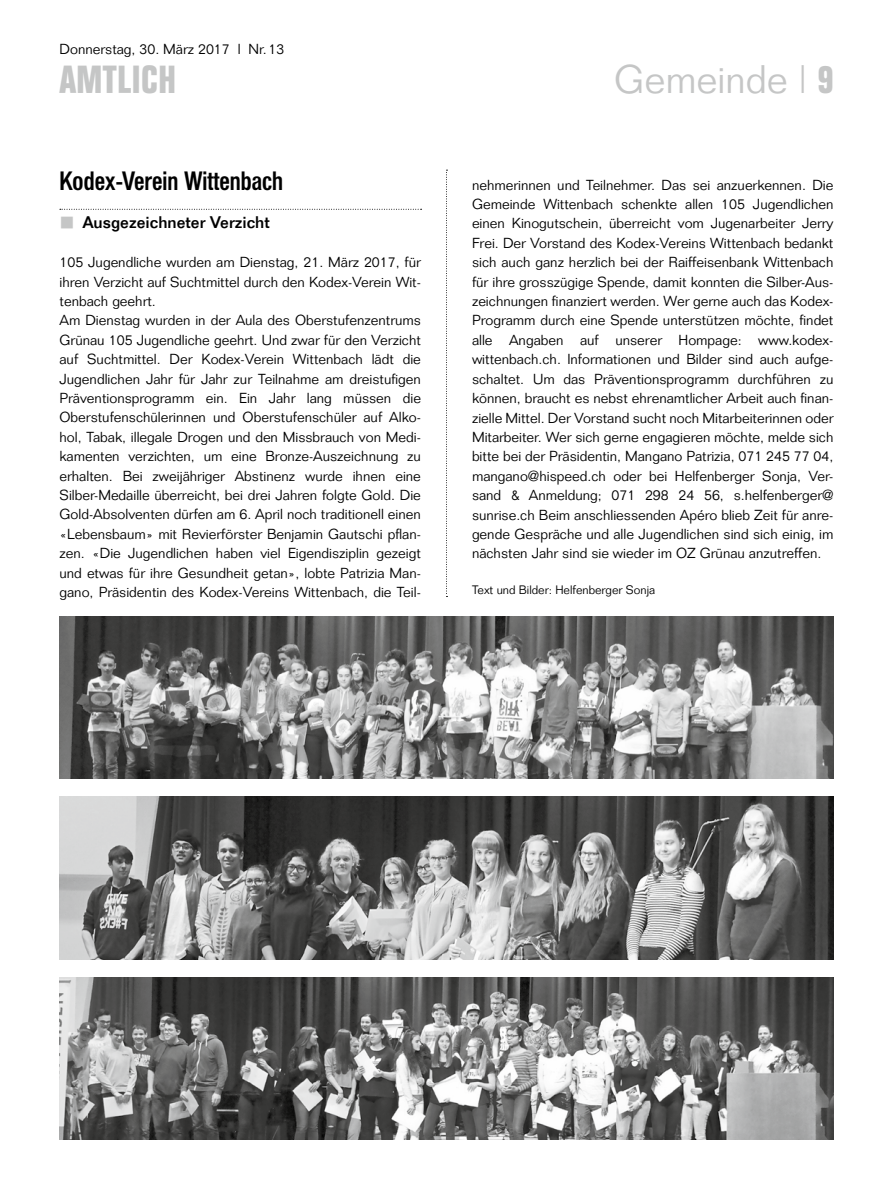
<style>
.page{position:relative;width:893px;height:1191px;background:#fff}
.page>*{position:absolute;margin:0;border:0;box-sizing:border-box;transform-origin:0 0}
.t1{font:300 39px "Folio";color:#c5c6c6}
.t2{font:700 39px "Folio Condensed BQ";letter-spacing:.025em;color:#c5c6c6}
.t3{font:500 26.25px "Folio Condensed BQ";color:#000}
.t4{font:500 16.5px "Folio";color:#000}
.t5{font:300 14.25px/19.4px "Folio";color:#000}
.t6{font:300 12px "Folio";color:#000}
.s1{font-family:"Folio Condensed BQ";font-weight:700}
</style>
<div class="page">
<svg style="left:446px;top:170px;width:1px;height:427px"></svg>
<svg style="left:60px;top:209px;width:362px;height:1px"></svg>
<img style="left:60px;top:616px;width:773px;height:163px">
<img style="left:60px;top:796px;width:773px;height:163px">
<img style="left:59px;top:977px;width:774px;height:162px">
<p class="t5" style="left:60px;top:39px;width:226px">Donnerstag, 30. März 2017 l Nr.13</p>
<h1 class="t2" style="left:60px;top:58px;width:118px">AMTLICH</h1>
<h1 class="t1" style="left:614px;top:56px;width:221px">Gemeinde | <span class="s1">9</span></h1>
<h2 class="t3" style="left:60px;top:166px;width:225px">Kodex-Verein Wittenbach</h2>
<p class="t4" style="left:83px;top:213px;width:188px">Ausgezeichneter Verzicht</p>
<p class="t5" style="left:60px;top:252px;width:363px">105 Jugendliche wurden am Dienstag, 21. März 2017, für ihren Verzicht auf Suchtmittel durch den Kodex-Verein Wit&shy;tenbach geehrt.<br>Am Dienstag wurden in der Aula des Oberstufenzentrums Grünau 105 Jugendliche geehrt. Und zwar für den Verzicht auf Suchtmittel. Der Kodex-Verein Wittenbach lädt die Jugendlichen Jahr für Jahr zur Teilnahme am dreistufigen Präventionsprogramm ein. Ein Jahr lang müssen die Oberstufenschülerinnen und Oberstufenschüler auf Alko&shy;hol, Tabak, illegale Drogen und den Missbrauch von Medi&shy;kamenten verzichten, um eine Bronze-Auszeichnung zu erhalten. Bei zweijähriger Abstinenz wurde ihnen eine Silber-Medaille überreicht, bei drei Jahren folgte Gold. Die Gold-Absolventen dürfen am 6. April noch traditionell einen «Lebensbaum» mit Revierförster Benjamin Gautschi pflan&shy;zen. «Die Jugendlichen haben viel Eigendisziplin gezeigt und etwas für ihre Gesundheit getan», lobte Patrizia Man&shy;gano, Präsidentin des Kodex-Vereins Wittenbach, die Teil-</p>
<p class="t5" style="left:472px;top:175px;width:363px;text-align:justify">nehmerinnen und Teilnehmer. Das sei anzuerkennen. Die Gemeinde Wittenbach schenkte allen 105 Jugendlichen einen Kinogutschein, überreicht vom Jugenarbeiter Jerry Frei. Der Vorstand des Kodex-Vereins Wittenbach bedankt sich auch ganz herzlich bei der Raiffeisenbank Wittenbach für ihre grosszügige Spende, damit konnten die Silber-Aus&shy;zeichnungen finanziert werden. Wer gerne auch das Kodex-Programm durch eine Spende unterstützen möchte, findet alle Angaben auf unserer Hompage: www.kodex&shy;wittenbach.ch. Informationen und Bilder sind auch aufge&shy;schaltet. Um das Präventionsprogramm durchführen zu können, braucht es nebst ehrenamtlicher Arbeit auch finan&shy;zielle Mittel. Der Vorstand sucht noch Mitarbeiterinnen oder Mitarbeiter. Wer sich gerne engagieren möchte, melde sich bitte bei der Präsidentin, Mangano Patrizia, 071 245 77 04, mangano@hispeed.ch oder bei Helfenberger Sonja, Ver&shy;sand &amp; Anmeldung; 071 298 24 56, s.helfenberger@ sunrise.ch Beim anschliessenden Apéro blieb Zeit für anre&shy;gende Gespräche und alle Jugendlichen sind sich einig, im nächsten Jahr sind sie wieder im OZ Grünau anzutreffen.</p>
<p class="t6" style="left:472px;top:582px;width:185px">Text und Bilder: Helfenberger Sonja</p>
</div>
